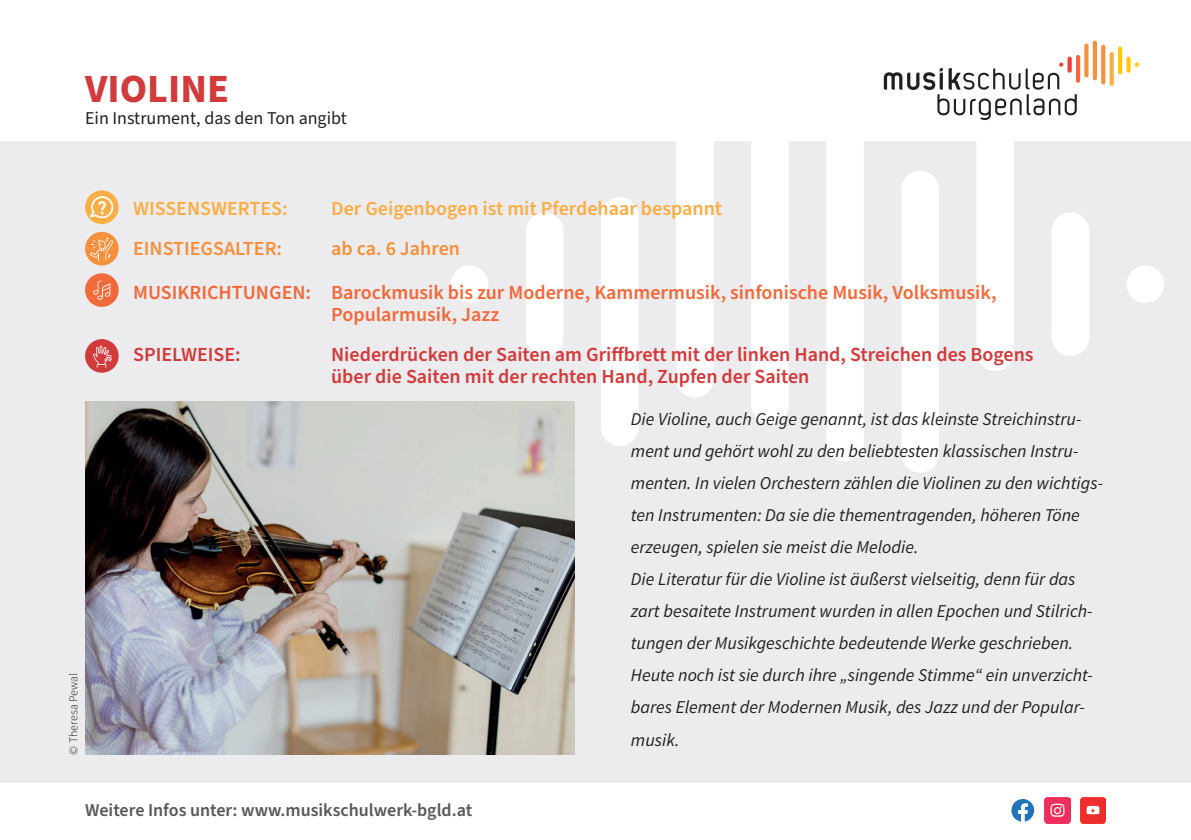
<style>
.page{position:relative;width:1191px;height:840px;background:#fff}
.page>*{position:absolute;margin:0;border:0;box-sizing:border-box;transform-origin:0 0}
.t1{font:700 40px "Source Sans Pro";color:#d13b3b}
.t2{font:600 20px/22px "Source Sans Pro";color:#d13b3b}
.t3{font:600 20px/22px "Source Sans Pro";color:#f2693a}
.t4{font:600 20px "Source Sans Pro";color:#fbae46}
.t5{font:600 20px "Source Sans Pro";color:#f6903c}
.t6{font:italic 18px/32px "Source Sans Variable";color:#231f20}
.t7{font:600 18px "Source Sans Pro";color:#57585a}
.t8{font:18px "Source Sans Pro";color:#231f20}
.t9{font:12px "Source Sans Variable";color:#231f20}
</style>
<div class="page">
<div style="left:0;top:142px;width:1191px;height:640px;background:#ececee"></div>
<div style="left:526px;top:213px;width:37px;height:142px;background:#fff"></div>
<div style="left:1126px;top:265px;width:38px;height:38px;background:#fff;border-radius:50%"></div>
<div style="left:451px;top:265px;width:37px;height:38px;background:#fff;border-radius:50%"></div>
<div style="left:601px;top:197px;width:37px;height:249px;background:#fff"></div>
<div style="left:676px;top:142px;width:37px;height:255px;background:#fff"></div>
<div style="left:751px;top:142px;width:38px;height:282px;background:#fff"></div>
<div style="left:826px;top:142px;width:38px;height:319px;background:#fff"></div>
<img style="left:1044px;top:797px;width:26px;height:25px">
<svg style="left:1011px;top:799px;width:23px;height:22px"></svg>
<img style="left:1080px;top:797px;width:26px;height:25px">
<svg style="left:883px;top:41px;width:256px;height:431px"></svg>
<div style="left:85px;top:190px;width:34px;height:34px;background:#fbae46;border-radius:50%"></div>
<svg style="left:89px;top:196px;width:25px;height:22px"></svg>
<div style="left:85px;top:339px;width:34px;height:33px;background:#d13b3b;border-radius:50%"></div>
<svg style="left:93px;top:345px;width:18px;height:22px"></svg>
<div style="left:85px;top:232px;width:34px;height:33px;background:#f6903c;border-radius:50%"></div>
<svg style="left:90px;top:237px;width:23px;height:23px"></svg>
<div style="left:85px;top:273px;width:34px;height:34px;background:#f2693a;border-radius:50%"></div>
<svg style="left:93px;top:280px;width:17px;height:20px"></svg>
<img style="left:85px;top:401px;width:489px;height:353px">
<h1 class="t1" style="left:85px;top:61px;width:145px">VIOLINE</h1>
<p class="t8" style="left:85px;top:106px;width:263px">Ein Instrument, das den Ton angibt</p>
<p class="t9" style="left:66px;top:754px;width:83px;rotate:-90deg">© Theresa Pewal</p>
<p class="t4" style="left:133px;top:195px;width:156px">WISSENSWERTES:</p>
<p class="t4" style="left:331px;top:195px;width:392px">Der Geigenbogen ist mit Pferdehaar bespannt</p>
<p class="t5" style="left:133px;top:235px;width:151px">EINSTIEGSALTER:</p>
<p class="t5" style="left:331px;top:235px;width:130px">ab ca. 6 Jahren</p>
<p class="t3" style="left:331px;top:282px;width:667px;text-indent:-198px">MUSIKRICHTUNGEN: Barockmusik bis zur Moderne, Kammermusik, sinfonische Musik, Volksmusik,<br>Popularmusik, Jazz</p>
<p class="t2" style="left:133px;top:344px;width:109px">SPIELWEISE:</p>
<p class="t2" style="left:331px;top:344px;width:704px">Niederdrücken der Saiten am Griffbrett mit der linken Hand, Streichen des Bogens über die Saiten mit der rechten Hand, Zupfen der Saiten</p>
<p class="t6" style="left:631px;top:403px;width:473px">Die Violine, auch Geige genannt, ist das kleinste Streichinstru&shy;ment und gehört wohl zu den beliebtesten klassischen Instru&shy;menten. In vielen Orchestern zählen die Violinen zu den wichtigs&shy;ten Instrumenten: Da sie die thementragenden, höheren Töne erzeugen, spielen sie meist die Melodie.<br>Die Literatur für die Violine ist äußerst vielseitig, denn für das zart besaitete Instrument wurden in allen Epochen und Stilrich&shy;tungen der Musikgeschichte bedeutende Werke geschrieben.<br>Heute noch ist sie durch ihre „singende Stimme“ ein unverzicht&shy;bares Element der Modernen Musik, des Jazz und der Popular&shy;musik.</p>
<p class="t7" style="left:85px;top:797px;width:389px">Weitere Infos unter: www.musikschulwerk-bgld.at</p>
</div>
